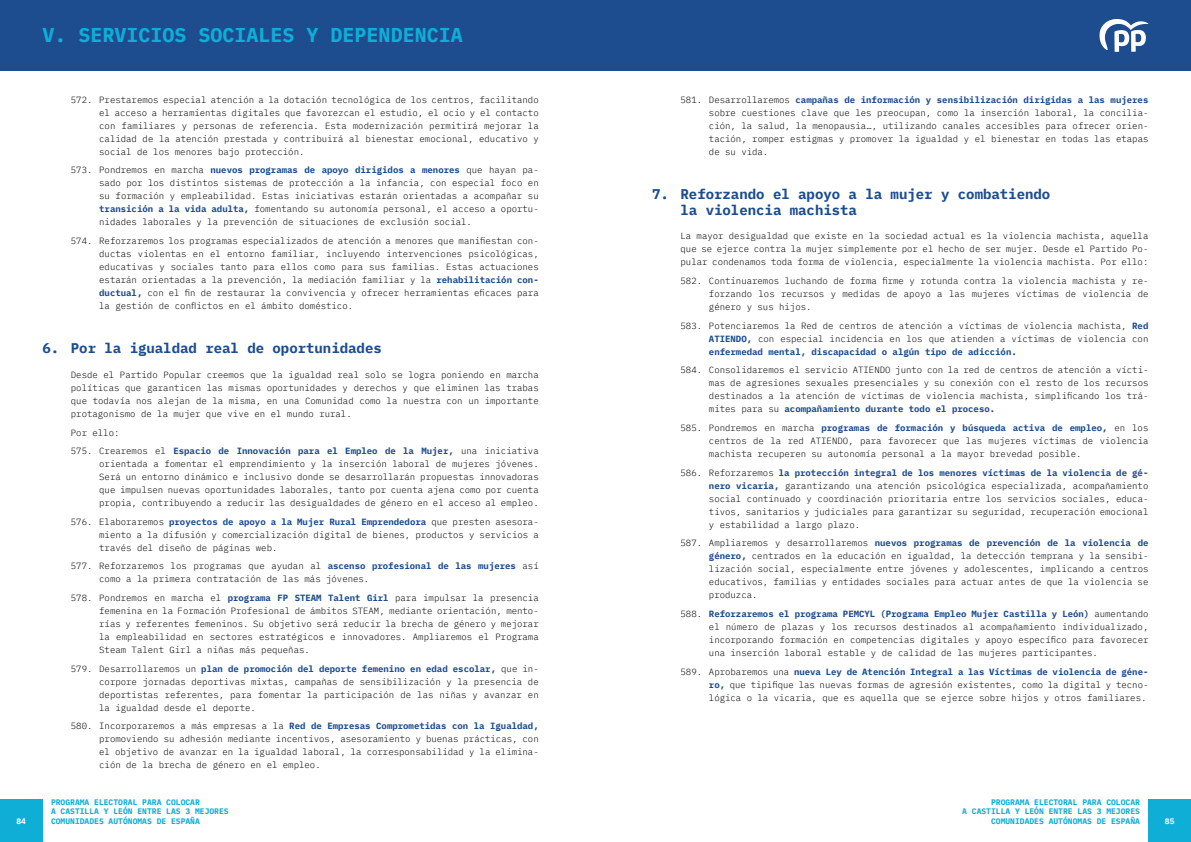
<style>
.page{position:relative;width:1191px;height:842px;background:#fff}
.page>*{position:absolute;margin:0;border:0;box-sizing:border-box;transform-origin:0 0}
.t1{font:700 20px "IBM Plex Mono";color:#0eaed7}
.t2{font:700 14px/16px "IBM Plex Mono";color:#1d4c8f}
.t3{font:300 9px/13px "IBM Plex Mono";color:#000;text-align:justify}
.t4{font:700 9px/18.7px "IBM Plex Mono";color:#1d4c8f}
.t5{font:700 8px/9.6px "IBM Plex Mono";color:#0eaed7}
.t6{font:700 8px "IBM Plex Mono";color:#fff}
.s1{font-weight:700;color:#1d4c8f}
.s2{font-weight:300;color:#000}
</style>
<div class="page">
<div style="left:0;top:0;width:1191px;height:71px;background:#1d4c8f"></div>
<svg style="left:1099px;top:19px;width:49px;height:33px"></svg>
<div style="left:0;top:799px;width:43px;height:43px;background:#0eaed7"></div>
<div style="left:1148px;top:799px;width:43px;height:43px;background:#0eaed7"></div>
<h1 class="t1" style="left:43px;top:19px;width:422px">V. SERVICIOS SOCIALES Y DEPENDENCIA</h1>
<p class="t3" style="left:99px;top:93px;width:441px;text-indent:-28px">572. Prestaremos especial atención a la dotación tecnológica de los centros, facilitando el acceso a herramientas digitales que favorezcan el estudio, el ocio y el contacto con familiares y personas de referencia. Esta modernización permitirá mejorar la calidad de la atención prestada y contribuirá al bienestar emocional, educativo y social de los menores bajo protección.</p>
<p class="t3" style="left:99px;top:164px;width:441px;text-indent:-28px">573. Pondremos en marcha <span class="s1">nuevos programas de apoyo dirigidos a menores</span> que hayan pa&shy;sado por los distintos sistemas de protección a la infancia, con especial foco en su formación y empleabilidad. Estas iniciativas estarán orientadas a acompañar su <span class="s1">transición a la vida adulta,</span> fomentando su autonomía personal, el acceso a oportu&shy;nidades laborales y la prevención de situaciones de exclusión social.</p>
<p class="t3" style="left:99px;top:234px;width:441px;text-indent:-28px">574. Reforzaremos los programas especializados de atención a menores que manifiestan con&shy;ductas violentas en el entorno familiar, incluyendo intervenciones psicológicas, educativas y sociales tanto para ellos como para sus familias. Estas actuaciones estarán orientadas a la prevención, la mediación familiar y la <span class="s1">rehabilitación con&shy;ductual,</span> con el fin de restaurar la convivencia y ofrecer herramientas eficaces para la gestión de conflictos en el ámbito doméstico.</p>
<h2 class="t2" style="left:43px;top:340px;width:341px">6. Por la igualdad real de oportunidades</h2>
<p class="t3" style="left:71px;top:368px;width:469px">Desde el Partido Popular creemos que la igualdad real solo se logra poniendo en marcha políticas que garanticen las mismas oportunidades y derechos y que eliminen las trabas que todavía nos alejan de la misma, en una Comunidad como la nuestra con un importante protagonismo de la mujer que vive en el mundo rural.</p>
<p class="t4" style="left:71px;top:422px;width:469px"><span class="s2">Por ello:<br>575. Crearemos el</span> Espacio de Innovación para el Empleo de la Mujer, <span class="s2">una iniciativa</span></p>
<p class="t3" style="left:99px;top:457px;width:441px">orientada a fomentar el emprendimiento y la inserción laboral de mujeres jóvenes.<br>Será un entorno dinámico e inclusivo donde se desarrollarán propuestas innovadoras que impulsen nuevas oportunidades laborales, tanto por cuenta ajena como por cuenta propia, contribuyendo a reducir las desigualdades de género en el acceso al empleo.</p>
<p class="t3" style="left:99px;top:515px;width:441px;text-indent:-28px">576. Elaboraremos <span class="s1">proyectos de apoyo a la Mujer Rural Emprendedora</span> que presten asesora&shy;miento a la difusión y comercialización digital de bienes, productos y servicios a través del diseño de páginas web.</p>
<p class="t3" style="left:99px;top:560px;width:441px;text-indent:-28px">577. Reforzaremos los programas que ayudan al <span class="s1">ascenso profesional de las mujeres</span> así como a la primera contratación de las más jóvenes.</p>
<p class="t3" style="left:99px;top:591px;width:441px;text-indent:-28px">578. Pondremos en marcha el <span class="s1">programa FP STEAM Talent Girl</span> para impulsar la presencia femenina en la Formación Profesional de ámbitos STEAM, mediante orientación, mento&shy;rías y referentes femeninos. Su objetivo será reducir la brecha de género y mejorar la empleabilidad en sectores estratégicos e innovadores. Ampliaremos el Programa Steam Talent Girl a niñas más pequeñas.</p>
<p class="t3" style="left:99px;top:662px;width:441px;text-indent:-28px">579. Desarrollaremos un <span class="s1">plan de promoción del deporte femenino en edad escolar,</span> que in&shy;corpore jornadas deportivas mixtas, campañas de sensibilización y la presencia de deportistas referentes, para fomentar la participación de las niñas y avanzar en la igualdad desde el deporte.</p>
<p class="t3" style="left:99px;top:719px;width:441px;text-indent:-28px">580. Incorporaremos a más empresas a la <span class="s1">Red de Empresas Comprometidas con la Igualdad, </span>promoviendo su adhesión mediante incentivos, asesoramiento y buenas prácticas, con el objetivo de avanzar en la igualdad laboral, la corresponsabilidad y la elimina&shy;ción de la brecha de género en el empleo.</p>
<p class="t3" style="left:709px;top:93px;width:441px;text-indent:-28px">581. Desarrollaremos <span class="s1">campañas de información y sensibilización dirigidas a las mujeres </span>sobre cuestiones clave que les preocupan, como la inserción laboral, la concilia&shy;ción, la salud, la menopausia…, utilizando canales accesibles para ofrecer orien&shy;tación, romper estigmas y promover la igualdad y el bienestar en todas las etapas de su vida.</p>
<h2 class="t2" style="left:680px;top:186px;width:371px;text-indent:-28px">7. Reforzando el apoyo a la mujer y combatiendo la violencia machista</h2>
<p class="t3" style="left:680px;top:230px;width:469px">La mayor desigualdad que existe en la sociedad actual es la violencia machista, aquella que se ejerce contra la mujer simplemente por el hecho de ser mujer. Desde el Partido Po&shy;pular condenamos toda forma de violencia, especialmente la violencia machista. Por ello:</p>
<p class="t3" style="left:709px;top:274px;width:441px;text-indent:-28px">582. Continuaremos luchando de forma firme y rotunda contra la violencia machista y re&shy;forzando los recursos y medidas de apoyo a las mujeres víctimas de violencia de género y sus hijos.</p>
<p class="t3" style="left:709px;top:319px;width:441px;text-indent:-28px">583. Potenciaremos la Red de centros de atención a víctimas de violencia machista, <span class="s1">Red ATIENDO,</span> con especial incidencia en los que atienden a víctimas de violencia con <span class="s1">enfermedad mental, discapacidad o algún tipo de adicción.</span></p>
<p class="t3" style="left:709px;top:364px;width:441px;text-indent:-28px">584. Consolidaremos el servicio ATIENDO junto con la red de centros de atención a vícti&shy;mas de agresiones sexuales presenciales y su conexión con el resto de los recursos destinados a la atención de víctimas de violencia machista, simplificando los trá&shy;mites para su <span class="s1">acompañamiento durante todo el proceso.</span></p>
<p class="t3" style="left:709px;top:421px;width:441px;text-indent:-28px">585. Pondremos en marcha <span class="s1">programas de formación y búsqueda activa de empleo,</span> en los centros de la red ATIENDO, para favorecer que las mujeres víctimas de violencia machista recuperen su autonomía personal a la mayor brevedad posible.</p>
<p class="t3" style="left:709px;top:466px;width:441px;text-indent:-28px">586. Reforzaremos <span class="s1">la protección integral de los menores víctimas de la violencia de gé&shy;nero vicaria,</span> garantizando una atención psicológica especializada, acompañamiento social continuado y coordinación prioritaria entre los servicios sociales, educa&shy;tivos, sanitarios y judiciales para garantizar su seguridad, recuperación emocional y estabilidad a largo plazo.</p>
<p class="t3" style="left:709px;top:536px;width:441px;text-indent:-28px">587. Ampliaremos y desarrollaremos <span class="s1">nuevos programas de prevención de la violencia de género,</span> centrados en la educación en igualdad, la detección temprana y la sensibi&shy;lización social, especialmente entre jóvenes y adolescentes, implicando a centros educativos, familias y entidades sociales para actuar antes de que la violencia se produzca.</p>
<p class="t3" style="left:709px;top:607px;width:441px;text-indent:-28px">588. <span class="s1">Reforzaremos el programa PEMCYL (Programa Empleo Mujer Castilla y León)</span> aumentando el número de plazas y los recursos destinados al acompañamiento individualizado, incorporando formación en competencias digitales y apoyo específico para favorecer una inserción laboral estable y de calidad de las mujeres participantes.</p>
<p class="t3" style="left:709px;top:665px;width:441px;text-indent:-28px">589. Aprobaremos una <span class="s1">nueva Ley de Atención Integral a las Víctimas de violencia de géne&shy;ro,</span> que tipifique las nuevas formas de agresión existentes, como la digital y tecno&shy;lógica o la vicaria, que es aquella que se ejerce sobre hijos y otros familiares.</p>
<p class="t5" style="left:51px;top:797px;width:179px">PROGRAMA ELECTORAL PARA COLOCAR<br>A CASTILLA Y LEÓN ENTRE LAS 3 MEJORES<br>COMUNIDADES AUTÓNOMAS DE ESPAÑA</p>
<p class="t5" style="left:962px;top:797px;width:179px;text-align:right">PROGRAMA ELECTORAL PARA COLOCAR<br>A CASTILLA Y LEÓN ENTRE LAS 3 MEJORES</p>
<p class="t6" style="left:16px;top:814px;width:11px">84</p>
<p class="t5" style="left:991px;top:816px;width:150px">COMUNIDADES AUTÓNOMAS DE ESPAÑA</p>
<p class="t6" style="left:1164px;top:814px;width:11px">85</p>
</div>
